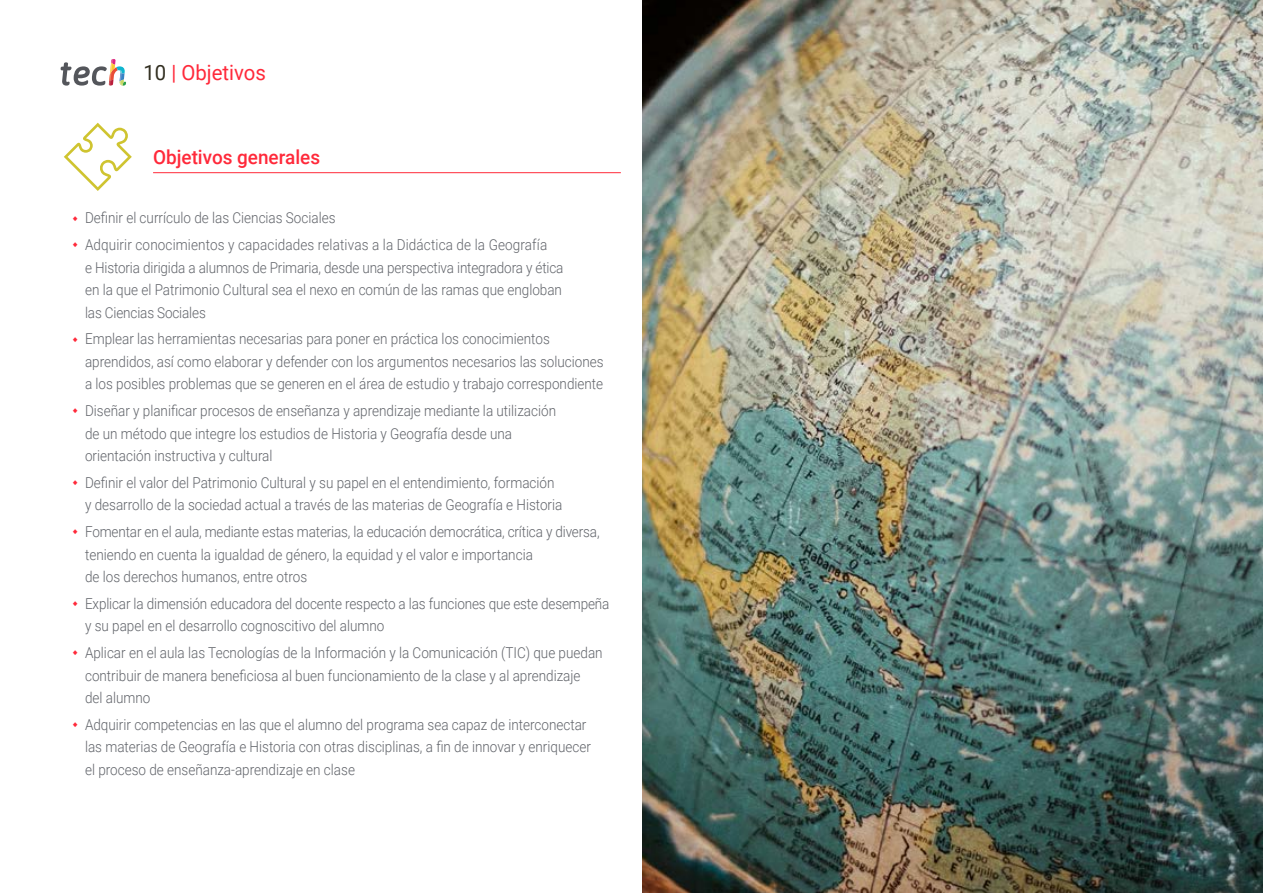
<style>
.page{position:relative;width:1263px;height:893px;background:#fff}
.page>*{position:absolute;margin:0;border:0;box-sizing:border-box;transform-origin:0 0}
.t1{font:21px "Roboto";color:#ff293a}
.t2{font:500 19.5px "Roboto";color:#ff293a}
.t3{font:300 15px/22.5px "Roboto";color:#61646a;scale:.9 1}
.s1{color:#312e20}
</style>
<div class="page">
<hr style="left:153px;top:172px;width:468px;height:1px;background:#ff293a">
<svg style="left:64px;top:123px;width:68px;height:68px"></svg>
<img style="left:642px;top:0;width:621px;height:893px">
<svg style="left:61px;top:59px;width:65px;height:27px"></svg>
<h1 class="t1" style="left:144px;top:57px;width:124px"><span class="s1">10</span> | Objetivos</h1>
<h2 class="t2" style="left:153px;top:144px;width:169px">Objetivos generales</h2>
<p class="t3" style="left:85px;top:204px;width:515px;line-height:26.7px">Definir el currículo de las Ciencias Sociales<br>Adquirir conocimientos y capacidades relativas a la Didáctica de la Geografía</p>
<p class="t3" style="left:85px;top:255px;width:533px;text-align:justify">e Historia dirigida a alumnos de Primaria, desde una perspectiva integradora y ética en la que el Patrimonio Cultural sea el nexo en común de las ramas que engloban las Ciencias Sociales</p>
<p class="t3" style="left:85px;top:327px;width:578px">Emplear las herramientas necesarias para poner en práctica los conocimientos aprendidos, así como elaborar y defender con los argumentos necesarios las soluciones a los posibles problemas que se generen en el área de estudio y trabajo correspondiente</p>
<p class="t3" style="left:85px;top:399px;width:525px">Diseñar y planificar procesos de enseñanza y aprendizaje mediante la utilización de un método que integre los estudios de Historia y Geografía desde una orientación instructiva y cultural</p>
<p class="t3" style="left:85px;top:471px;width:532px">Definir el valor del Patrimonio Cultural y su papel en el entendimiento, formación y desarrollo de la sociedad actual a través de las materias de Geografía e Historia</p>
<p class="t3" style="left:85px;top:520px;width:573px">Fomentar en el aula, mediante estas materias, la educación democrática, crítica y diversa, teniendo en cuenta la igualdad de género, la equidad y el valor e importancia<br>de los derechos humanos, entre otros</p>
<p class="t3" style="left:85px;top:592px;width:584px">Explicar la dimensión educadora del docente respecto a las funciones que este desempeña y su papel en el desarrollo cognoscitivo del alumno</p>
<p class="t3" style="left:85px;top:641px;width:577px">Aplicar en el aula las Tecnologías de la Información y la Comunicación (TIC) que puedan contribuir de manera beneficiosa al buen funcionamiento de la clase y al aprendizaje<br>del alumno</p>
<p class="t3" style="left:85px;top:713px;width:564px">Adquirir competencias en las que el alumno del programa sea capaz de interconectar las materias de Geografía e Historia con otras disciplinas, a fin de innovar y enriquecer el proceso de enseñanza-aprendizaje en clase</p>
</div>
